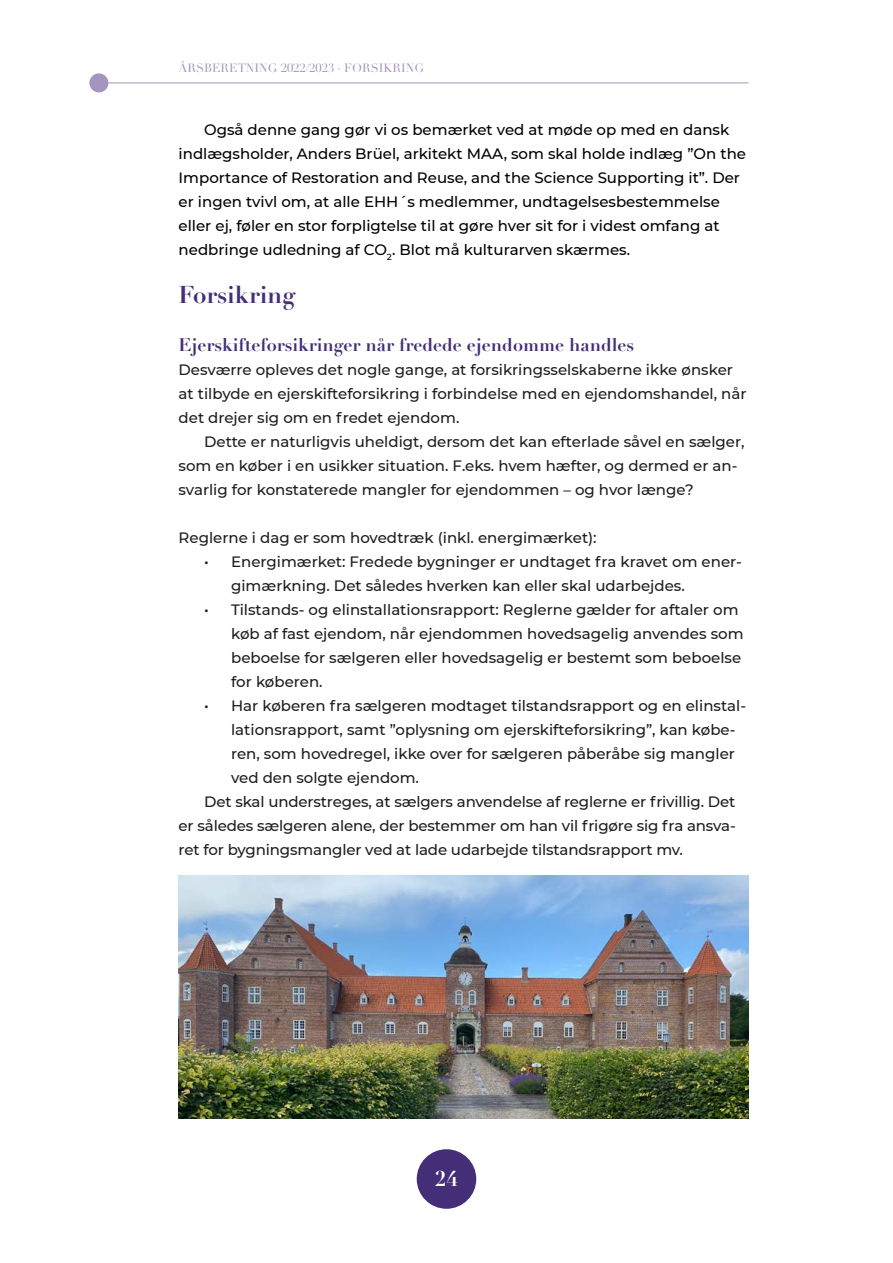
<style>
.page{position:relative;width:893px;height:1263px;background:#fff}
.page>*{position:absolute;margin:0;border:0;box-sizing:border-box;transform-origin:0 0}
.t1{font:700 24px "Didot LT Pro";color:#442e77}
.t2{font:700 21px "Didot LT Pro";color:#fff}
.t3{font:700 18px "Didot LT Pro";color:#442e77}
.t4{font:500 15px/24px "Montserrat";color:#1d1d1b}
.t5{font:500 15px/24px "Montserrat";color:#000}
.t6{font:12px "Didot LT Pro";color:#a395bd}
</style>
<div class="page">
<div style="left:89px;top:73px;width:19px;height:19px;background:#a395bd;border-radius:50%"></div>
<hr style="left:108px;top:83px;width:640px;height:1px;background:#a395bd">
<img style="left:179px;top:876px;width:569px;height:243px">
<div style="left:417px;top:1149px;width:59px;height:60px;background:#442e77;border-radius:50%"></div>
<p class="t6" style="left:179px;top:61px;width:223px">ÅRSBERETNING 2022/2023 · FORSIKRING</p>
<p class="t5" style="left:179px;top:117px;width:569px;text-indent:26px">Også denne gang gør vi os bemærket ved at møde op med en dansk indlægsholder, Anders Brüel, arkitekt MAA, som skal holde indlæg ”On the Importance of Restoration and Reuse, and the Science Supporting it”. Der er ingen tvivl om, at alle EHH´s medlemmer, undtagelsesbestemmelse eller ej, føler en stor forpligtelse til at gøre hver sit for i videst omfang at nedbringe udledning af CO<sub>2</sub>. Blot må kulturarven skærmes.</p>
<h1 class="t1" style="left:179px;top:279px;width:118px">Forsikring</h1>
<p class="t3" style="left:179px;top:333px;width:457px">Ejerskifteforsikringer når fredede ejendomme handles</p>
<p class="t4" style="left:179px;top:357px;width:569px">Desværre opleves det nogle gange, at forsikringsselskaberne ikke ønsker at tilbyde en ejerskifteforsikring i forbindelse med en ejendomshandel, når det drejer sig om en fredet ejendom.</p>
<p class="t4" style="left:179px;top:429px;width:567px;text-indent:26px">Dette er naturligvis uheldigt, dersom det kan efterlade såvel en sælger, som en køber i en usikker situation. F.eks. hvem hæfter, og dermed er an&shy;svarlig for konstaterede mangler for ejendommen – og hvor længe?</p>
<p class="t4" style="left:179px;top:525px;width:420px">Reglerne i dag er som hovedtræk (inkl. energimærket):</p>
<p class="t4" style="left:231px;top:549px;width:512px;text-indent:-27px">• Energimærket: Fredede bygninger er undtaget fra kravet om ener&shy;gimærkning. Det således hverken kan eller skal udarbejdes.</p>
<p class="t4" style="left:231px;top:597px;width:514px;text-indent:-27px">• Tilstands- og elinstallationsrapport: Reglerne gælder for aftaler om køb af fast ejendom, når ejendommen hovedsagelig anvendes som beboelse for sælgeren eller hovedsagelig er bestemt som beboelse for køberen.</p>
<p class="t4" style="left:204px;top:693px;width:544px">• Har køberen fra sælgeren modtaget tilstandsrapport og en elinstal-</p>
<p class="t4" style="left:231px;top:717px;width:506px">lationsrapport, samt ”oplysning om ejerskifteforsikring”, kan købe-</p>
<p class="t4" style="left:231px;top:741px;width:505px">ren, som hovedregel, ikke over for sælgeren påberåbe sig mangler</p>
<p class="t4" style="left:231px;top:765px;width:189px">ved den solgte ejendom.</p>
<p class="t4" style="left:204px;top:789px;width:533px">Det skal understreges, at sælgers anvendelse af reglerne er frivillig. Det</p>
<p class="t4" style="left:179px;top:813px;width:559px">er således sælgeren alene, der bestemmer om han vil frigøre sig fra ansva-</p>
<p class="t4" style="left:179px;top:837px;width:506px">ret for bygningsmangler ved at lade udarbejde tilstandsrapport mv.</p>
<h2 class="t2" style="left:435px;top:1165px;width:25px">24</h2>
</div>
